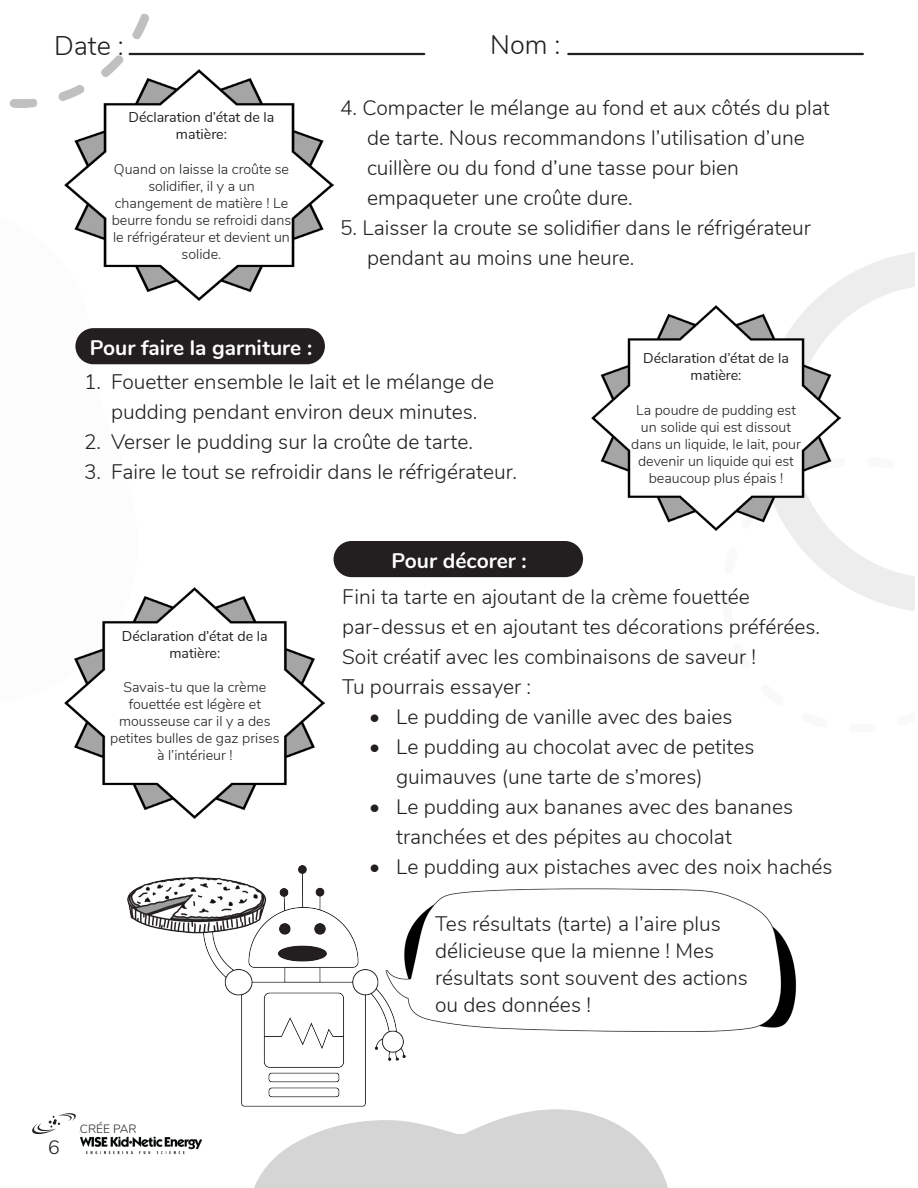
<style>
.page{position:relative;width:918px;height:1188px;background:#fff}
.page>*{position:absolute;margin:0;border:0;box-sizing:border-box;transform-origin:0 0}
.t1{font:300 27px "Nunito";color:#231f20}
.t2{font:300 21px/30px "Nunito";color:#231f20}
.t3{font:700 21px "Nunito";color:#fff}
.t4{font:300 19.5px "Nunito";color:#231f20}
.t5{font:300 14.25px/17.1px "Nunito";color:#231f20;text-align:center}
.t6{font:14.25px/17.1px "Nunito";color:#231f20;text-align:center}
.t7{font:300 12px "Nunito";color:#231f20}
</style>
<div class="page">
<img style="left:10px;top:13px;width:904px;height:1175px">
<img style="left:591px;top:305px;width:250px;height:225px">
<img style="left:65px;top:69px;width:269px;height:232px">
<img style="left:65px;top:587px;width:260px;height:232px">
<img style="left:405px;top:882px;width:392px;height:153px">
<img style="left:127px;top:866px;width:278px;height:241px">
<div style="left:75px;top:328px;width:250px;height:36px;background:#231f20;border-radius:18px"></div>
<div style="left:334px;top:541px;width:249px;height:36px;background:#231f20;border-radius:18px"></div>
<hr style="left:130px;top:53px;width:294px;height:2px;background:#231f20">
<hr style="left:568px;top:53px;width:295px;height:2px;background:#231f20">
<svg style="left:32px;top:1113px;width:44px;height:21px"></svg>
<p class="t1" style="left:54px;top:26px;width:71px">Date :</p>
<p class="t1" style="left:490px;top:25px;width:72px">Nom :</p>
<p class="t6" style="left:129px;top:108px;width:147px">Déclaration d’état de la matière:</p>
<p class="t5" style="left:114px;top:159px;width:177px">Quand on laisse la croûte se solidifier, il y a un</p>
<p class="t5" style="left:112px;top:194px;width:181px">changement de matière ! Le beurre fondu se refroidi dans le réfrigérateur et devient un solide.</p>
<p class="t2" style="left:367px;top:92px;width:464px;text-indent:-27px">4. Compacter le mélange au fond et aux côtés du plat de tarte. Nous recommandons l’utilisation d’une cuillère ou du fond d’une tasse pour bien</p>
<p class="t2" style="left:367px;top:182px;width:267px">empaqueter une croûte dure.</p>
<p class="t2" style="left:367px;top:212px;width:446px;text-indent:-27px">5. Laisser la croute se solidifier dans le réfrigérateur pendant au moins une heure.</p>
<p class="t3" style="left:90px;top:332px;width:224px">Pour faire la garniture :</p>
<p class="t2" style="left:84px;top:366px;width:412px;text-align:center">1. Fouetter ensemble le lait et le mélange de pudding pendant environ deux minutes.</p>
<p class="t2" style="left:84px;top:426px;width:391px">2. Verser le pudding sur la croûte de tarte.</p>
<p class="t2" style="left:84px;top:456px;width:435px">3. Faire le tout se refroidir dans le réfrigérateur.</p>
<p class="t3" style="left:391px;top:545px;width:137px">Pour décorer :</p>
<p class="t6" style="left:643px;top:349px;width:147px">Déclaration d’état de la matière:</p>
<p class="t5" style="left:631px;top:400px;width:171px">La poudre de pudding est un solide qui est dissout dans un liquide, le lait, pour devenir un liquide qui est beaucoup plus épais !</p>
<p class="t6" style="left:122px;top:626px;width:147px">Déclaration d’état de la matière:</p>
<p class="t5" style="left:110px;top:678px;width:171px">Savais-tu que la crème fouettée est légère et mousseuse car il y a des petites bulles de gaz prises à l’intérieur !</p>
<p class="t4" style="left:48px;top:1133px;width:13px">6</p>
<p class="t7" style="left:80px;top:1120px;width:58px">CRÉE PAR</p>
<p class="t2" style="left:342px;top:581px;width:409px">Fini ta tarte en ajoutant de la crème fouettée</p>
<p class="t2" style="left:342px;top:611px;width:479px">par-dessus et en ajoutant tes décorations préférées.<br>Soit créatif avec les combinaisons de saveur !</p>
<p class="t2" style="left:342px;top:671px;width:190px">Tu pourrais essayer :</p>
<p class="t2" style="left:369px;top:701px;width:365px">• Le pudding de vanille avec des baies</p>
<p class="t2" style="left:396px;top:731px;width:360px;text-indent:-27px">• Le pudding au chocolat avec de petites guimauves (une tarte de s’mores)</p>
<p class="t2" style="left:396px;top:791px;width:398px;text-indent:-27px">• Le pudding aux bananes avec des bananes tranchées et des pépites au chocolat</p>
<p class="t2" style="left:369px;top:851px;width:465px">• Le pudding aux pistaches avec des noix hachés</p>
<p class="t2" style="left:435px;top:909px;width:314px;line-height:27px">Tes résultats (tarte) a l’aire plus délicieuse que la mienne ! Mes résultats sont souvent des actions ou des données !</p>
</div>
